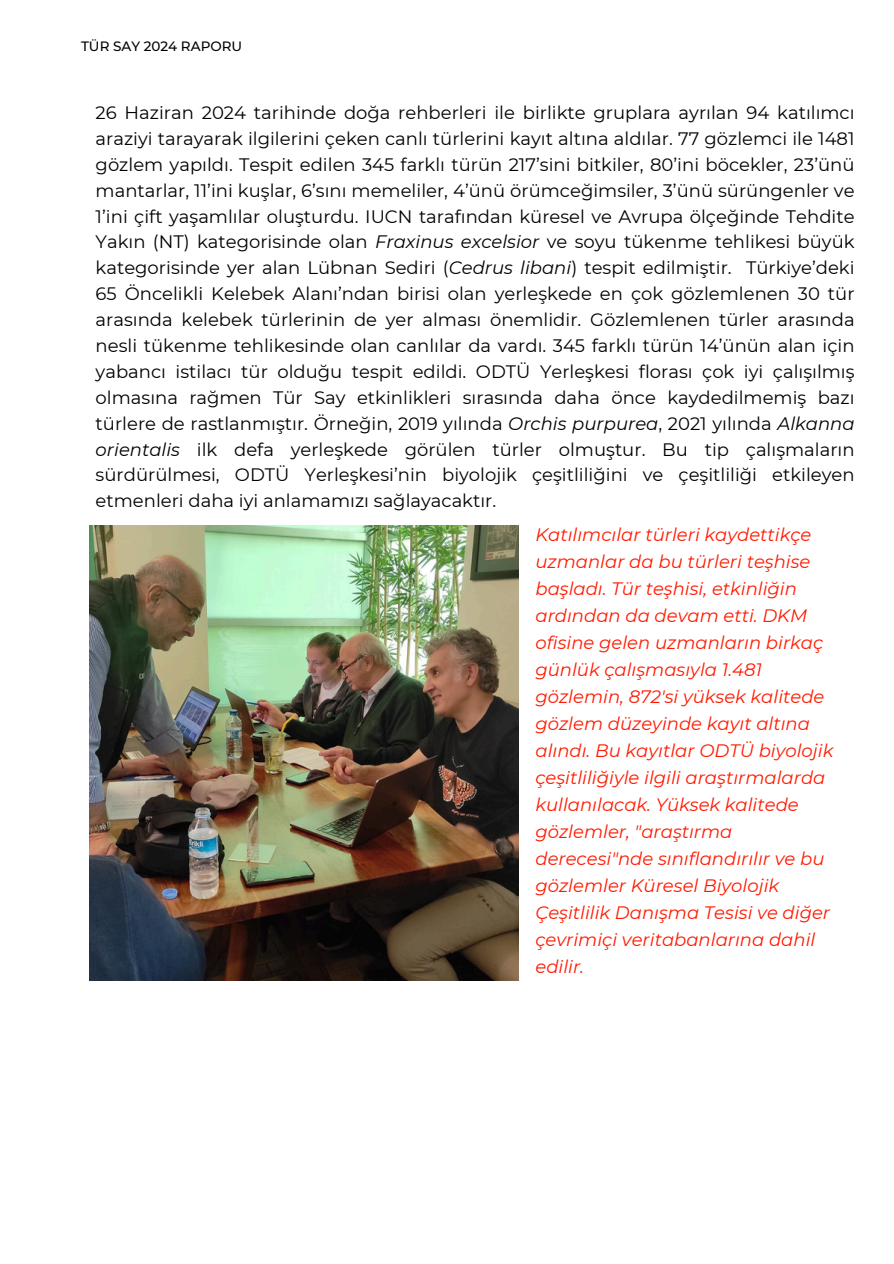
<style>
.page{position:relative;width:894px;height:1264px;background:#fff}
.page>*{position:absolute;margin:0;border:0;box-sizing:border-box;transform-origin:0 0}
.t1{font:18px/25.8px "Montserrat";color:#000}
.t2{font:italic 18px/27px "Montserrat";color:#ff1a00}
.t3{font:500 13.5px "Montserrat";color:#000}
.s1{font-style:italic}
</style>
<div class="page">
<img style="left:89px;top:525px;width:429px;height:455px">
<h1 class="t3" style="left:81px;top:38px;width:163px">TÜR SAY 2024 RAPORU</h1>
<p class="t1" style="left:96px;top:100px;width:760px">26 Hazi ran 2024 tari hi nde doğa rehberleri i le bi rli kte gruplara ayrılan 94 katılımcı araziyi tarayarak i lgi leri ni çeken canlı türleri ni kayıt altına aldılar. 77 gözlemci i le 1481 gözlem yapıldı. Tespit edi len 345 farklı türün 217’si ni bitki ler, 80’i ni böcekler, 23’ünü mantarlar, 11’i ni kuşlar, 6’sını memeli ler, 4’ünü örümceği msi ler, 3’ünü sürüngenler ve 1’i ni çift yaşamlılar oluşturdu. IUCN tarafından küresel ve Avrupa ölçeği nde Tehdite Yakın (NT) kategorisi nde olan <span class="s1">Fraxinus excelsior</span> ve soyu tükenme tehli kesi büyük kategorisi nde yer alan Lübnan Sedi ri (<span class="s1">Cedrus libani</span>) tespit edi lmişti r. Türkiye’deki 65 Önceli kli Kelebek Alanı’ndan bi risi olan yerleşkede en çok gözlemlenen 30 tür arasında kelebek türleri ni n de yer alması önemlidi r. Gözlemlenen türler arasında nesli tükenme tehli kesi nde olan canlılar da vardı. 345 farklı türün 14’ünün alan içi n yabancı isti lacı tür olduğu tespit edi ldi. ODTÜ Yerleşkesi florası çok iyi çalışılmış olmasına rağmen Tür Say etki nli kleri sırasında daha önce kaydedi lmemiş bazı türlere de rastlanmıştır. Örneği n, 2019 yılında <span class="s1">Orchis purpurea</span>, 2021 yılında <span class="s1">Alkanna orientalis</span> i lk defa yerleşkede görülen türler olmuştur. Bu ti p çalışmaların sürdürülmesi, ODTÜ Yerleşkesi’ni n biyoloji k çeşitli liği ni ve çeşitli liği etki leyen etmenleri daha iyi anlamamızı sağlayacaktır.</p>
<p class="t2" style="left:535px;top:521px;width:299px">Katılımcılar türleri kaydettikçe uzmanlar da bu türleri teşhise başladı. Tür teşhisi, etkinliğin ardından da devam etti. DKM ofisine gelen uzmanların birkaç günlük çalışmasıyla 1.481 gözlemin, 872'si yüksek kalitede gözlem düzeyinde kayıt altına alındı. Bu kayıtlar ODTÜ biyolojik çeşitliliğiyle ilgili araştırmalarda kullanılacak. Yüksek kalitede gözlemler, "araştırma derecesi"nde sınıflandırılır ve bu gözlemler Küresel Biyolojik<br>Çeşitlilik Danışma Tesisi ve diğer çevrimiçi veritabanlarına dahil edilir.</p>
</div>
